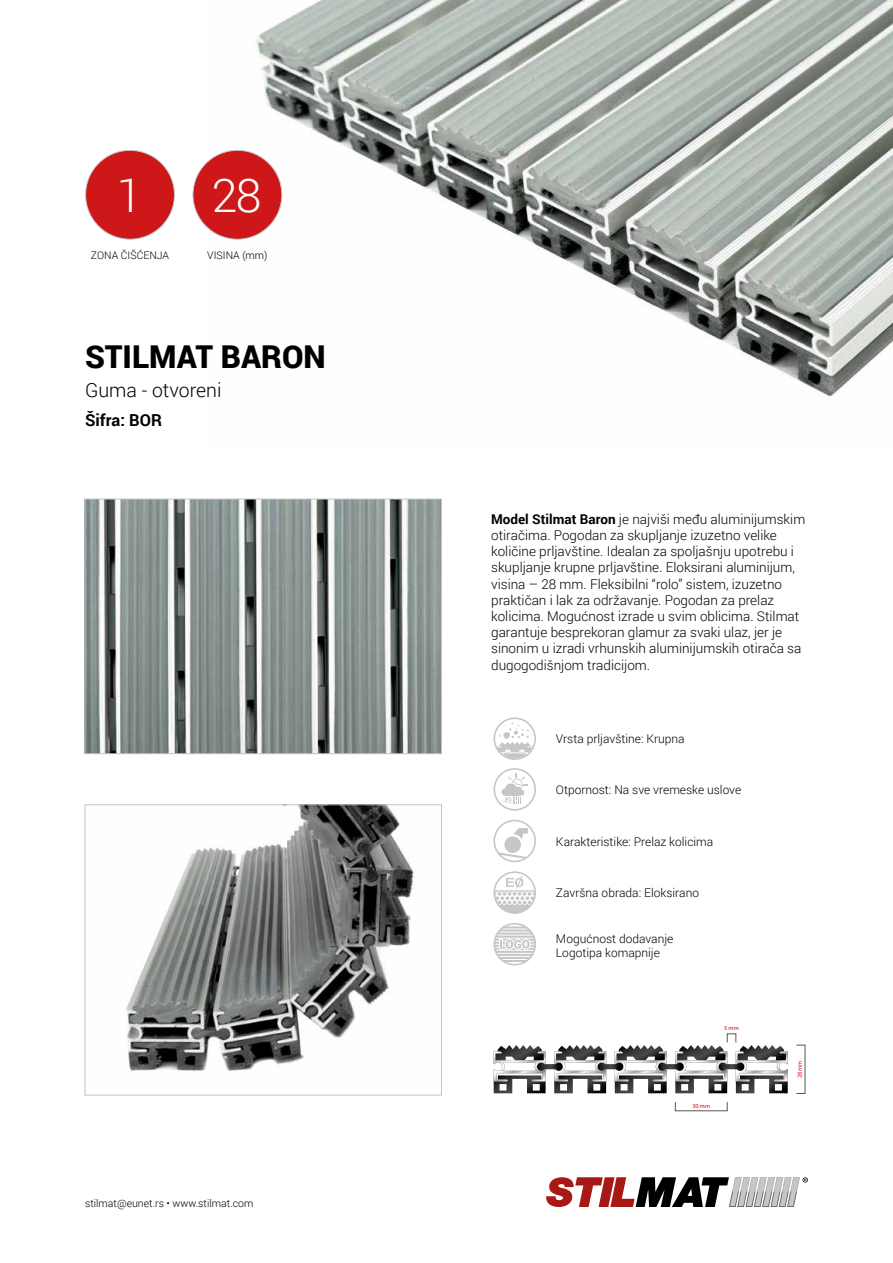
<style>
.page{position:relative;width:893px;height:1263px;background:#fff}
.page>*{position:absolute;margin:0;border:0;box-sizing:border-box;transform-origin:0 0}
.t1{font:300 46.5px "Roboto";color:#fff}
.t2{font:900 31.5px "Roboto";color:#000}
.t3{font:300 19.5px "Roboto";color:#000}
.t4{font:700 16.5px "Roboto";color:#000}
.t5{font:300 13.5px/16.2px "Roboto";color:#000}
.t6{font:300 12px/14.4px "Roboto";color:#000}
.t7{font:300 10.5px "Roboto";color:#000}
.t8{font:6.15px "Myriad Pro";color:#e30613}
.s1{font-weight:700}
</style>
<div class="page">
<svg style="left:546px;top:1177px;width:262px;height:30px"></svg>
<img style="left:87px;top:501px;width:353px;height:251px">
<div style="left:85px;top:499px;width:357px;height:255px;border:1px solid #c6c6c6"></div>
<img style="left:209px;top:0;width:684px;height:397px">
<div style="left:86px;top:150px;width:88px;height:89px;background:#cd1719;border-radius:50%"></div>
<div style="left:193px;top:150px;width:89px;height:89px;background:#cd1719;border-radius:50%"></div>
<img style="left:126px;top:806px;width:288px;height:267px">
<div style="left:85px;top:804px;width:357px;height:291px;border:1px solid #c6c6c6"></div>
<div style="left:727px;top:1033px;width:9px;height:10px;border:1px solid #575756"></div>
<svg style="left:493px;top:1045px;width:295px;height:48px"></svg>
<div style="left:675px;top:1102px;width:52px;height:9px;border:1px solid #575756"></div>
<svg style="left:493px;top:768px;width:43px;height:43px"></svg>
<svg style="left:493px;top:717px;width:43px;height:43px"></svg>
<svg style="left:493px;top:820px;width:43px;height:42px"></svg>
<svg style="left:493px;top:871px;width:43px;height:43px"></svg>
<svg style="left:493px;top:923px;width:43px;height:42px"></svg>
<h1 class="t1" style="left:116px;top:163px;width:27px">1</h1>
<h1 class="t1" style="left:212px;top:163px;width:51px">28</h1>
<p class="t7" style="left:91px;top:248px;width:80px">ZONA ČIŠĆENJA</p>
<p class="t7" style="left:207px;top:248px;width:62px">VISINA (mm)</p>
<h2 class="t2" style="left:85px;top:334px;width:242px">STILMAT BARON</h2>
<h3 class="t3" style="left:85px;top:377px;width:138px">Guma - otvoreni</h3>
<p class="t4" style="left:85px;top:409px;width:78px">Šifra: BOR</p>
<p class="t7" style="left:85px;top:1196px;width:170px">stilmat@eunet.rs • www.stilmat.com</p>
<p class="t5" style="left:491px;top:510px;width:316px"><span class="s1">Model Stilmat Baron</span> je najviši među aluminijumskim otiračima. Pogodan za skupljanje izuzetno velike količine prljavštine. Idealan za spoljašnju upotrebu i skupljanje krupne prljavštine. Eloksirani aluminijum, visina – 28 mm. Fleksibilni “rolo” sistem, izuzetno praktičan i lak za održavanje. Pogodan za prelaz kolicima. Mogućnost izrade u svim oblicima. Stilmat garantuje besprekoran glamur za svaki ulaz, jer je sinonim u izradi vrhunskih aluminijumskih otirača sa dugogodišnjom tradicijom.</p>
<p class="t6" style="left:556px;top:731px;width:130px">Vrsta prljavštine: Krupna</p>
<p class="t6" style="left:556px;top:782px;width:187px">Otpornost: Na sve vremeske uslove</p>
<p class="t6" style="left:556px;top:834px;width:159px">Karakteristike: Prelaz kolicima</p>
<p class="t6" style="left:556px;top:885px;width:145px">Završna obrada: Eloksirano</p>
<p class="t6" style="left:556px;top:931px;width:119px">Mogućnost dodavanje<br>Logotipa komapnije</p>
<p class="t8" style="left:724px;top:1024px;width:16px">5 mm</p>
<p class="t8" style="left:692px;top:1102px;width:19px">30 mm</p>
<p class="t8" style="left:796px;top:1078px;width:19px;rotate:-90deg">28 mm</p>
</div>
